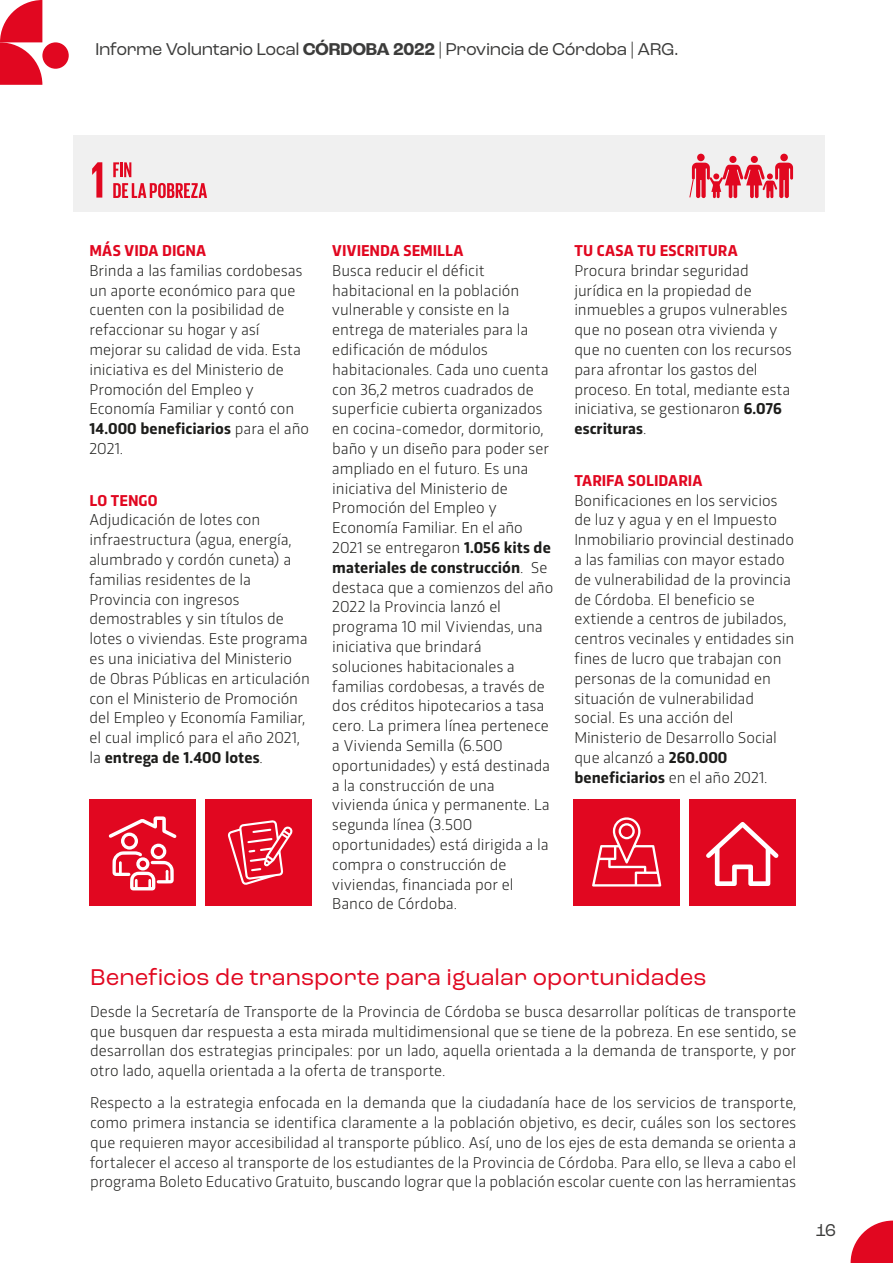
<style>
.page{position:relative;width:893px;height:1263px;background:#fff}
.page>*{position:absolute;margin:0;border:0;box-sizing:border-box;transform-origin:0 0}
.t1{font:24px "Roc Grotesk";color:#e10720}
.t2{font:18px "Roc Grotesk";letter-spacing:-.025em;color:#3c3c3b}
.t3{font:300 16.5px/19.8px "Trasandina";color:#1d1d1b}
.t4{font:700 16.5px "Trasandina";letter-spacing:.005em;color:#e10720}
.s1{font-weight:700}
</style>
<div class="page">
<div style="left:74px;top:135px;width:751px;height:76px;background:#f0f0f0"></div>
<svg style="left:0;top:0;width:42px;height:85px"></svg>
<div style="left:42px;top:42px;width:27px;height:27px;background:#e10720;border-radius:50%"></div>
<svg style="left:851px;top:1220px;width:42px;height:43px"></svg>
<div style="left:780px;top:154px;width:8px;height:7px;background:#e10720;border-radius:50%"></div>
<div style="left:751px;top:156px;width:7px;height:7px;background:#e10720;border-radius:50%"></div>
<div style="left:729px;top:156px;width:7px;height:7px;background:#e10720;border-radius:50%"></div>
<div style="left:697px;top:154px;width:8px;height:7px;background:#e10720;border-radius:50%"></div>
<svg style="left:690px;top:163px;width:103px;height:35px"></svg>
<svg style="left:92px;top:162px;width:10px;height:36px"></svg>
<svg style="left:113px;top:162px;width:18px;height:15px"></svg>
<svg style="left:113px;top:183px;width:94px;height:15px"></svg>
<div style="left:90px;top:799px;width:106px;height:106px;background:#e10720"></div>
<div style="left:206px;top:799px;width:106px;height:106px;background:#e10720"></div>
<div style="left:574px;top:800px;width:106px;height:106px;background:#e10720"></div>
<div style="left:690px;top:800px;width:106px;height:106px;background:#e10720"></div>
<svg style="left:109px;top:816px;width:67px;height:74px"></svg>
<svg style="left:706px;top:822px;width:72px;height:64px"></svg>
<svg style="left:592px;top:817px;width:69px;height:69px"></svg>
<svg style="left:227px;top:820px;width:66px;height:65px"></svg>
<p class="t2" style="left:95px;top:38px;width:585px">Informe Voluntario Local <span class="s1">CÓRDOBA 2022</span> | Provincia de Córdoba | ARG.</p>
<p class="t4" style="left:89px;top:238px;width:118px">MÁS VIDA DIGNA</p>
<p class="t3" style="left:89px;top:259px;width:221px">Brinda a las familias cordobesas un aporte económico para que cuenten con la posibilidad de refaccionar su hogar y así mejorar su calidad de vida. Esta iniciativa es del Ministerio de<br>Promoción del Empleo y<br>Economía Familiar y contó con<br><span class="s1">14.000 beneficiarios</span> para el año<br>2021.</p>
<p class="t4" style="left:89px;top:488px;width:70px">LO TENGO</p>
<p class="t3" style="left:89px;top:509px;width:222px">Adjudicación de lotes con infraestructura (agua, energía, alumbrado y cordón cuneta) a familias residentes de la<br>Provincia con ingresos demostrables y sin títulos de lotes o viviendas. Este programa es una iniciativa del Ministerio de Obras Públicas en articulación con el Ministerio de Promoción del Empleo y Economía Familiar, el cual implicó para el año 2021, la <span class="s1">entrega de 1.400 lotes</span>.</p>
<p class="t4" style="left:332px;top:238px;width:133px">VIVIENDA SEMILLA</p>
<p class="t3" style="left:332px;top:259px;width:222px">Busca reducir el déficit habitacional en la población vulnerable y consiste en la entrega de materiales para la edificación de módulos habitacionales. Cada uno cuenta con 36,2 metros cuadrados de superficie cubierta organizados en cocina-comedor, dormitorio, baño y un diseño para poder ser ampliado en el futuro. Es una iniciativa del Ministerio de<br>Promoción del Empleo y<br>Economía Familiar. En el año<br>2021 se entregaron <span class="s1">1.056 kits de materiales de construcción</span>. Se destaca que a comienzos del año<br>2022 la Provincia lanzó el programa 10 mil Viviendas, una iniciativa que brindará soluciones habitacionales a familias cordobesas, a través de dos créditos hipotecarios a tasa cero. La primera línea pertenece a Vivienda Semilla (6.500 oportunidades) y está destinada a la construcción de una vivienda única y permanente. La segunda línea (3.500 oportunidades) está dirigida a la compra o construcción de viviendas, financiada por el<br>Banco de Córdoba.</p>
<p class="t4" style="left:574px;top:238px;width:165px">TU CASA TU ESCRITURA</p>
<p class="t3" style="left:574px;top:259px;width:219px">Procura brindar seguridad jurídica en la propiedad de inmuebles a grupos vulnerables que no posean otra vivienda y que no cuenten con los recursos para afrontar los gastos del proceso. En total, mediante esta iniciativa, se gestionaron <span class="s1">6.076 escrituras</span>.</p>
<p class="t4" style="left:574px;top:468px;width:130px">TARIFA SOLIDARIA</p>
<p class="t3" style="left:574px;top:489px;width:222px">Bonificaciones en los servicios de luz y agua y en el Impuesto<br>Inmobiliario provincial destinado a las familias con mayor estado de vulnerabilidad de la provincia de Córdoba. El beneficio se extiende a centros de jubilados, centros vecinales y entidades sin fines de lucro que trabajan con personas de la comunidad en situación de vulnerabilidad social. Es una acción del<br>Ministerio de Desarrollo Social que alcanzó a <span class="s1">260.000 beneficiarios</span> en el año 2021.</p>
<h1 class="t1" style="left:90px;top:963px;width:618px">Beneficios de transporte para igualar oportunidades</h1>
<p class="t3" style="left:90px;top:1000px;width:708px;text-align:justify">Desde la Secretaría de Transporte de la Provincia de Córdoba se busca desarrollar políticas de transporte que busquen dar respuesta a esta mirada multidimensional que se tiene de la pobreza. En ese sentido, se desarrollan dos estrategias principales: por un lado, aquella orientada a la demanda de transporte, y por otro lado, aquella orientada a la oferta de transporte.</p>
<p class="t3" style="left:90px;top:1091px;width:707px;text-align:justify">Respecto a la estrategia enfocada en la demanda que la ciudadanía hace de los servicios de transporte, como primera instancia se identifica claramente a la población objetivo, es decir, cuáles son los sectores que requieren mayor accesibilidad al transporte público. Así, uno de los ejes de esta demanda se orienta a fortalecer el acceso al transporte de los estudiantes de la Provincia de Córdoba. Para ello, se lleva a cabo el programa Boleto Educativo Gratuito, buscando lograr que la población escolar cuente con las herramientas</p>
<p class="t2" style="left:815px;top:1219px;width:22px">16</p>
</div>
